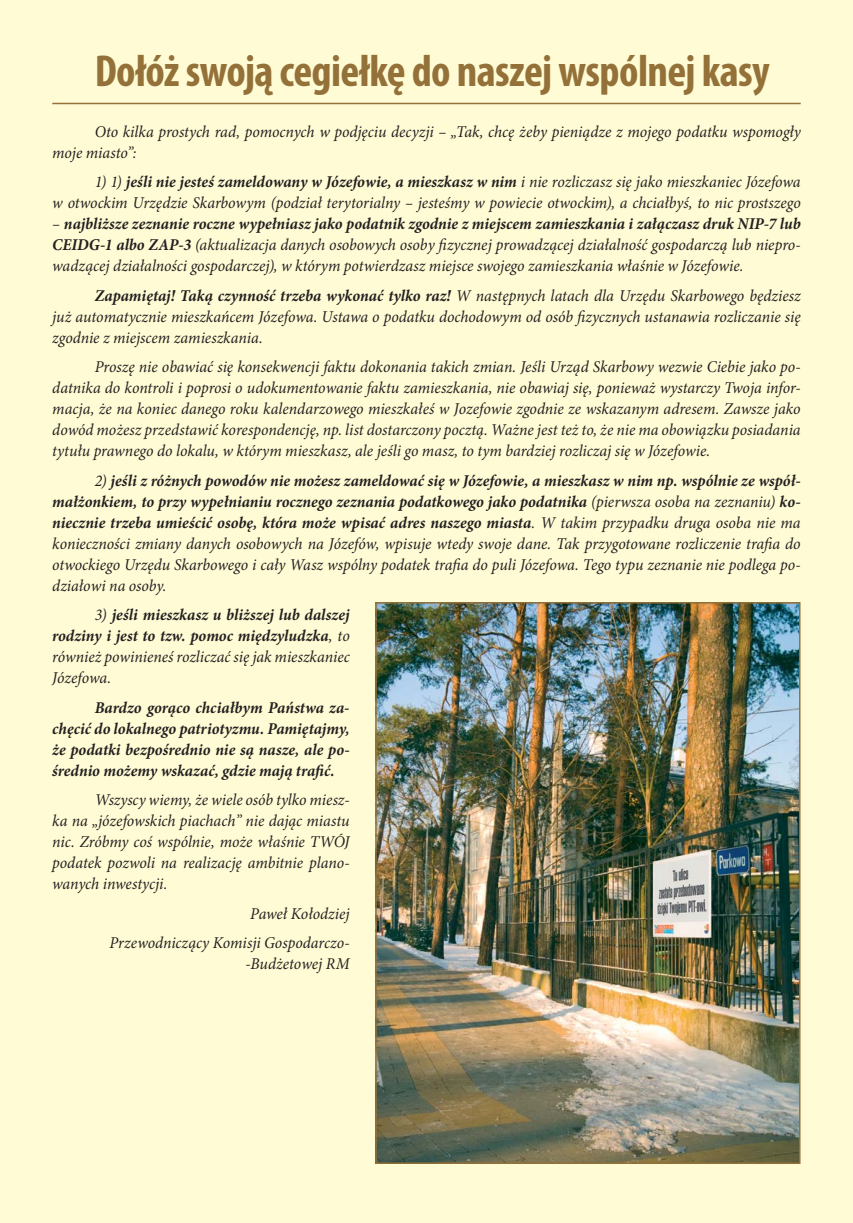
<style>
.page{position:relative;width:853px;height:1223px;background:#fffcd5}
.page>*{position:absolute;margin:0;border:0;box-sizing:border-box;transform-origin:0 0}
.t1{font:700 condensed 45px "Myriad Pro";letter-spacing:-.015em;color:#947139}
.t2{font:italic 16.5px/21px "Minion Pro";letter-spacing:-.005em;color:#231f20;text-align:justify;scale:.96 1}
.t3{font:italic 700 16.5px/21px "Minion Pro";color:#231f20;text-align:justify;scale:.96 1}
.s1{font-weight:700}
.s2{font-weight:400}
</style>
<div class="page">
<hr style="left:52px;top:103px;width:749px;height:1px;background:#947139">
<img style="left:378px;top:605px;width:419px;height:556px">
<div style="left:375px;top:602px;width:425px;height:562px;border:2px solid #947139"></div>
<h1 class="t1" style="left:95px;top:54px;width:676px">Dołóż swoją cegiełkę do naszej wspólnej kasy</h1>
<p class="t2" style="left:52px;top:122px;width:781px;text-indent:43px">Oto kilka prostych rad, pomocnych w podjęciu decyzji – „Tak, chcę żeby pieniądze z mojego podatku wspomogły moje miasto”:</p>
<p class="t2" style="left:52px;top:173px;width:781px;text-align:right">1) 1) <span class="s1">jeśli nie jesteś zameldowany w Józefowie, a mieszkasz w nim</span> i nie rozliczasz się jako mieszkaniec Józefowa<br>w otwockim Urzędzie Skarbowym (podział terytorialny – jesteśmy w powiecie otwockim), a chciałbyś, to nic prostszego</p>
<p class="t2" style="left:52px;top:215px;width:781px">– <span class="s1">najbliższe zeznanie roczne wypełniasz jako podatnik zgodnie z miejscem zamieszkania i załączasz druk NIP-7 lub CEIDG-1 albo ZAP-3</span> (aktualizacja danych osobowych osoby fizycznej prowadzącej działalność gospodarczą lub niepro&shy;wadzącej działalności gospodarczej), w którym potwierdzasz miejsce swojego zamieszkania właśnie w Józefowie.</p>
<p class="t2" style="left:52px;top:286px;width:781px;text-indent:43px"><span class="s1">Zapamiętaj! Taką czynność trzeba wykonać tylko raz!</span> W następnych latach dla Urzędu Skarbowego będziesz już automatycznie mieszkańcem Józefowa. Ustawa o podatku dochodowym od osób fizycznych ustanawia rozliczanie się zgodnie z miejscem zamieszkania.</p>
<p class="t2" style="left:52px;top:358px;width:781px;text-indent:43px">Proszę nie obawiać się konsekwencji faktu dokonania takich zmian. Jeśli Urząd Skarbowy wezwie Ciebie jako po&shy;datnika do kontroli i poprosi o udokumentowanie faktu zamieszkania, nie obawiaj się, ponieważ wystarczy Twoja infor&shy;macja, że na koniec danego roku kalendarzowego mieszkałeś w Jozefowie zgodnie ze wskazanym adresem. Zawsze jako dowód możesz przedstawić korespondencję, np. list dostarczony pocztą. Ważne jest też to, że nie ma obowiązku posiadania tytułu prawnego do lokalu, w którym mieszkasz, ale jeśli go masz, to tym bardziej rozliczaj się w Józefowie.</p>
<p class="t2" style="left:52px;top:471px;width:781px;text-indent:43px">2) <span class="s1">jeśli z różnych powodów nie możesz zameldować się w Józefowie, a mieszkasz w nim np. wspólnie ze współ&shy;małżonkiem, to przy wypełnianiu rocznego zeznania podatkowego jako podatnika</span> (pierwsza osoba na zeznaniu) <span class="s1">ko&shy;niecznie trzeba umieścić osobę, która może wpisać adres naszego miasta</span>. W takim przypadku druga osoba nie ma konieczności zmiany danych osobowych na Józefów, wpisuje wtedy swoje dane. Tak przygotowane rozliczenie trafia do otwockiego Urzędu Skarbowego i cały Wasz wspólny podatek trafia do puli Józefowa. Tego typu zeznanie nie podlega po&shy;działowi na osoby.</p>
<p class="t3" style="left:52px;top:606px;width:311px;text-indent:43px"><span class="s2">3)</span> jeśli mieszkasz u bliższej lub dalszej rodziny i jest to tzw. pomoc międzyludzka<span class="s2">, to również powinieneś rozliczać się jak mieszkaniec Józefowa.</span></p>
<p class="t3" style="left:52px;top:698px;width:311px;text-indent:43px">Bardzo gorąco chciałbym Państwa za&shy;chęcić do lokalnego patriotyzmu. Pamiętajmy, że podatki bezpośrednio nie są nasze, ale po&shy;średnio możemy wskazać, gdzie mają trafić.</p>
<p class="t2" style="left:52px;top:791px;width:311px;text-indent:43px">Wszyscy wiemy, że wiele osób tylko miesz&shy;ka na „józefowskich piachach” nie dając miastu nic. Zróbmy coś wspólnie, może właśnie TWÓJ podatek pozwoli na realizację ambitnie plano&shy;wanych inwestycji.</p>
<p class="t2" style="left:109px;top:900px;width:252px;line-height:29.5px;text-align:right">Paweł Kołodziej<br>Przewodniczący Komisji Gospodarczo-</p>
<p class="t2" style="left:245px;top:955px;width:110px">-Budżetowej RM</p>
</div>
